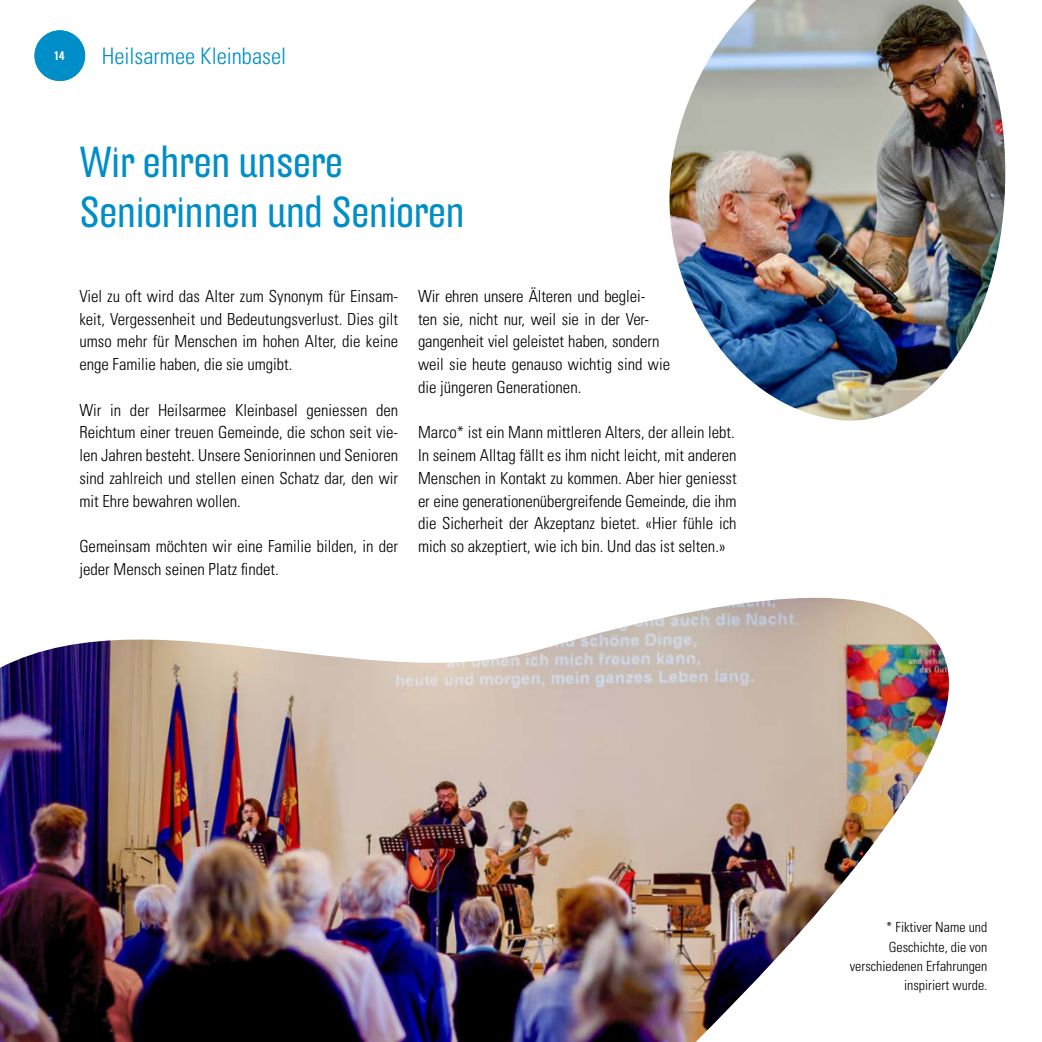
<style>
.page{position:relative;width:1042px;height:1042px;background:#fff}
.page>*{position:absolute;margin:0;border:0;box-sizing:border-box;transform-origin:0 0}
.t1{font:42px/50.4px "Hydra Pro Extd";color:#008ec8}
.t2{font:300 condensed 22.75px "Univers LT Pro";color:#008ec8}
.t3{font:300 condensed 16.62px/22.8px "Univers LT Pro";color:#000;text-align:justify}
.t4{font:300 condensed 14px/19.2px "Univers LT Std";color:#000;text-align:right}
.t5{font:condensed 12.25px "Univers LT Std";color:#fff}
</style>
<div class="page">
<img style="left:669px;top:0;width:336px;height:421px">
<img style="left:0;top:598px;width:949px;height:444px">
<div style="left:35px;top:30px;width:50px;height:51px;background:#008ec8;border-radius:50%"></div>
<p class="t5" style="left:54px;top:48px;width:12px">14</p>
<h2 class="t2" style="left:102px;top:40px;width:186px">Heilsarmee Kleinbasel</h2>
<h1 class="t1" style="left:79px;top:136px;width:387px">Wir ehren unsere<br>Seniorinnen und Senioren</h1>
<p class="t3" style="left:79px;top:284px;width:320px">Viel zu oft wird das Alter zum Synonym für Einsam&shy;keit, Vergessenheit und Bedeutungsverlust. Dies gilt umso mehr für Menschen im hohen Alter, die keine enge Familie haben, die sie umgibt.</p>
<p class="t3" style="left:79px;top:398px;width:320px">Wir in der Heilsarmee Kleinbasel geniessen den Reichtum einer treuen Gemeinde, die schon seit vie&shy;len Jahren besteht. Unsere Seniorinnen und Senioren sind zahlreich und stellen einen Schatz dar, den wir mit Ehre bewahren wollen.</p>
<p class="t3" style="left:79px;top:534px;width:320px">Gemeinsam möchten wir eine Familie bilden, in der jeder Mensch seinen Platz findet.</p>
<p class="t3" style="left:418px;top:284px;width:254px;text-align:left">Wir ehren unsere Älteren und beglei-<br>ten sie, nicht nur, weil sie in der Ver&shy;gangenheit viel geleistet haben, sondern weil sie heute genauso wichtig sind wie die jüngeren Generationen.</p>
<p class="t3" style="left:418px;top:420px;width:320px">Marco* ist ein Mann mittleren Alters, der allein lebt.<br>In seinem Alltag fällt es ihm nicht leicht, mit anderen Menschen in Kontakt zu kommen. Aber hier geniesst er eine generationenübergreifende Gemeinde, die ihm die Sicherheit der Akzeptanz bietet. «Hier fühle ich mich so akzeptiert, wie ich bin. Und das ist selten.»</p>
<p class="t4" style="left:850px;top:918px;width:139px">* Fiktiver Name und<br>Geschichte, die von verschiedenen Erfahrungen inspiriert wurde.</p>
</div>
